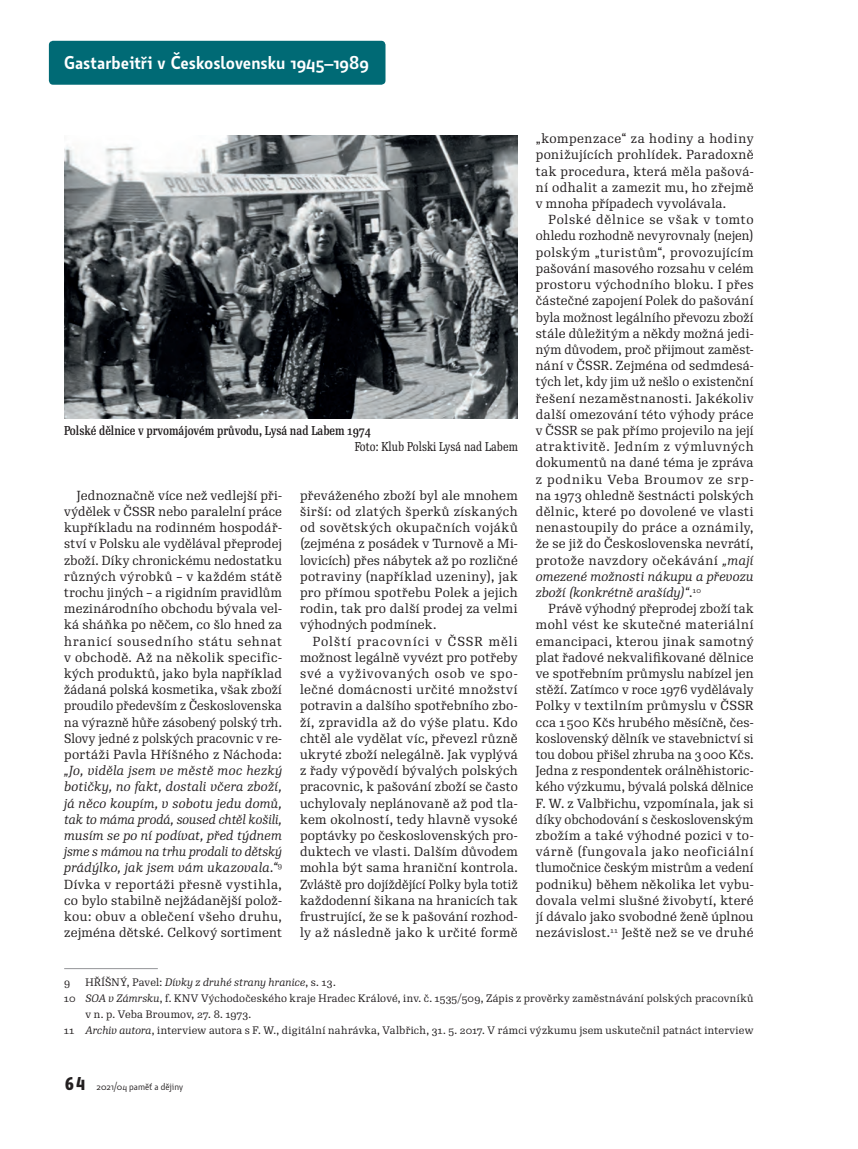
<style>
.page{position:relative;width:858px;height:1149px;background:#fff}
.page>*{position:absolute;margin:0;border:0;box-sizing:border-box;transform-origin:0 0}
.t1{font:600 18px "Botanika Std";color:#fff}
.t2{font:12.75px/16.2px "Re Public Std";letter-spacing:.025em;color:#231f20;text-align:justify}
.t3{font:italic 12.75px/16.2px "Re Public Std";letter-spacing:.02em;color:#231f20;text-align:justify}
.t4{font:500 12.45px "Re Public Std Cond";color:#231f20}
.t5{font:12.45px "Re Public Std Cond";letter-spacing:.005em;color:#231f20}
.t6{font:10.5px "Re Public Std";letter-spacing:.02em;color:#231f20}
.t7{font:italic 10.5px "Re Public Std";letter-spacing:.015em;color:#231f20}
.t8{font:9.75px "Botanika Std";color:#231f20}
.s1{font-style:normal}
.s2{font-style:italic}
.s3{font-family:"Botanika Mono";font-weight:700;font-size:18px}
</style>
<div class="page">
<div style="left:49px;top:41px;width:336px;height:44px;background:#006a75;border-radius:4px"></div>
<hr style="left:64px;top:968px;width:94px;height:1px;background:#939598">
<img style="left:64px;top:135px;width:453px;height:284px">
<h1 class="t1" style="left:64px;top:51px;width:306px">Gastarbeitři v Československu 1945–1989</h1>
<p class="t4" style="left:64px;top:422px;width:308px">Polské dělnice v prvomájovém průvodu, Lysá nad Labem 1974</p>
<p class="t5" style="left:355px;top:439px;width:165px">Foto: Klub Polski Lysá nad Labem</p>
<p class="t2" style="left:64px;top:487px;width:219px;text-indent:13px">Jednoznačně více než vedlejší při&shy;výdělek v ČSSR nebo paralelní práce kupříkladu na rodinném hospodář&shy;ství v Polsku ale vydělával přeprodej zboží. Díky chronickému nedostatku různých výrobků – v každém státě trochu jiných – a rigidním pravidlům mezinárodního obchodu bývala vel&shy;ká sháňka po něčem, co šlo hned za hranicí sousedního státu sehnat v obchodě. Až na několik specific&shy;kých produktů, jako byla například žádaná polská kosmetika, však zboží proudilo především z Československa na výrazně hůře zásobený polský trh.<br>Slovy jedné z polských pracovnic v re&shy;portáži Pavla Hříšného z Náchoda:</p>
<p class="t3" style="left:64px;top:763px;width:219px">„Jo, viděla jsem ve městě moc hezký botičky, no fakt, dostali včera zboží, já něco koupím, v sobotu jedu domů, tak to máma prodá, soused chtěl košili, musím se po ní podívat, před týdnem jsme s mámou na trhu prodali to dětský prádýlko, jak jsem vám ukazovala.“<sup>9<br></sup><span class="s1">Dívka v reportáži přesně vystihla, co bylo stabilně nejžádanější polož&shy;kou: obuv a oblečení všeho druhu, zejména dětské. Celkový sortiment</span></p>
<p class="t2" style="left:300px;top:487px;width:219px">převáženého zboží byl ale mnohem širší: od zlatých šperků získaných od sovětských okupačních vojáků (zejména z posádek v Turnově a Mi&shy;lovicích) přes nábytek až po rozličné potraviny (například uzeniny), jak pro přímou spotřebu Polek a jejich rodin, tak pro další prodej za velmi výhodných podmínek.</p>
<p class="t2" style="left:300px;top:633px;width:219px;text-indent:13px">Polští pracovníci v ČSSR měli možnost legálně vyvézt pro potřeby své a vyživovaných osob ve spo&shy;lečné domácnosti určité množství potravin a dalšího spotřebního zbo&shy;ží, zpravidla až do výše platu. Kdo chtěl ale vydělat víc, převezl různě ukryté zboží nelegálně. Jak vyplývá z řady výpovědí bývalých polských pracovnic, k pašování zboží se často uchylovaly neplánovaně až pod tla&shy;kem okolností, tedy hlavně vysoké poptávky po československých pro&shy;duktech ve vlasti. Dalším důvodem mohla být sama hraniční kontrola.<br>Zvláště pro dojíždějící Polky byla totiž každodenní šikana na hranicích tak frustrující, že se k pašování rozhod&shy;ly až následně jako k určité formě</p>
<p class="t2" style="left:535px;top:131px;width:219px">„kompenzace“ za hodiny a hodiny ponižujících prohlídek. Paradoxně tak procedura, která měla pašová&shy;ní odhalit a zamezit mu, ho zřejmě v mnoha případech vyvolávala.</p>
<p class="t2" style="left:535px;top:212px;width:219px;text-indent:13px">Polské dělnice se však v tomto ohledu rozhodně nevyrovnaly (nejen) polským „turistům“, provozujícím pašování masového rozsahu v celém prostoru východního bloku. I přes částečné zapojení Polek do pašování byla možnost legálního převozu zboží stále důležitým a někdy možná jedi&shy;ným důvodem, proč přijmout zaměst&shy;nání v ČSSR. Zejména od sedmdesá&shy;tých let, kdy jim už nešlo o existenční řešení nezaměstnanosti. Jakékoliv další omezování této výhody práce v ČSSR se pak přímo projevilo na její atraktivitě. Jedním z výmluvných dokumentů na dané téma je zpráva z podniku Veba Broumov ze srp&shy;na 1973 ohledně šestnácti polských dělnic, které po dovolené ve vlasti nenastoupily do práce a oznámily, že se již do Československa nevrátí, protože navzdory očekávání <span class="s2">„mají omezené možnosti nákupu a převozu zboží (konkrétně arašídy)“</span>.<sup>10</sup></p>
<p class="t2" style="left:535px;top:601px;width:219px;text-indent:13px">Právě výhodný přeprodej zboží tak mohl vést ke skutečné materiální emancipaci, kterou jinak samotný plat řadové nekvalifikované dělnice ve spotřebním průmyslu nabízel jen stěží. Zatímco v roce 1976 vydělávaly Polky v textilním průmyslu v ČSSR cca 1500 Kčs hrubého měsíčně, čes&shy;koslovenský dělník ve stavebnictví si tou dobou přišel zhruba na 3000 Kčs.<br>Jedna z respondentek orálněhistoric&shy;kého výzkumu, bývalá polská dělnice F. W. z Valbřichu, vzpomínala, jak si díky obchodování s československým zbožím a také výhodné pozici v to&shy;várně (fungovala jako neoficiální tlumočnice českým mistrům a vedení podniku) během několika let vybu&shy;dovala velmi slušné živobytí, které jí dávalo jako svobodné ženě úplnou nezávislost.<sup>11</sup> Ještě než se ve druhé</p>
<p class="t6" style="left:64px;top:975px;width:8px">9</p>
<p class="t7" style="left:85px;top:975px;width:252px"><span class="s1">HŘÍŠNÝ, Pavel:</span> Dívky z druhé strany hranice<span class="s1">, s. 13.</span></p>
<p class="t6" style="left:64px;top:991px;width:690px">10 <span class="s2">SOA v Zámrsku</span>, f. KNV Východočeského kraje Hradec Králové, inv. č. 1535/509, Zápis z prověrky zaměstnávání polských pracovníků</p>
<p class="t6" style="left:85px;top:1008px;width:167px">v n. p. Veba Broumov, 27. 8. 1973.</p>
<p class="t6" style="left:64px;top:1024px;width:690px">11 <span class="s2">Archiv autora</span>, interview autora s F. W., digitální nahrávka, Valbřich, 31. 5. 2017. V rámci výzkumu jsem uskutečnil patnáct interview</p>
<p class="t8" style="left:64px;top:1080px;width:120px"><span class="s3">64</span> 2021/04 paměť a dějiny</p>
</div>
